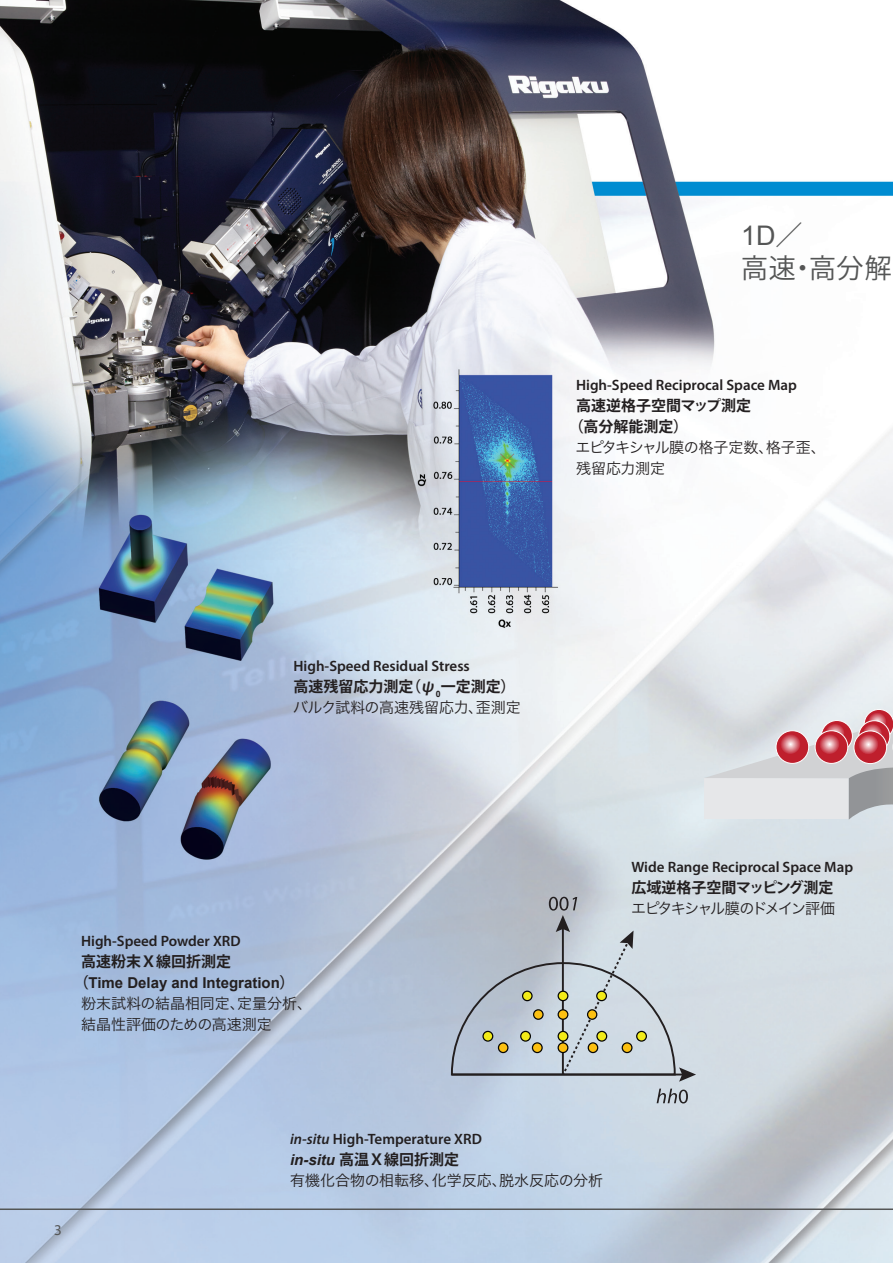
<style>
.page{position:relative;width:893px;height:1263px;background:#fff}
.page>*{position:absolute;margin:0;border:0;box-sizing:border-box;transform-origin:0 0}
.Heading_2{font:27px "Koz Go Pr 6 N";color:#545555}
.Heading_2-2{font:27px "Arial";color:#545555}
.t1{font:600 15px "Myriad Pro";color:#231f20}
.t2{font:700 15px "Koz Go Pr 6 N";color:#231f20}
.t3{font:15px/21px "Hira Kaku Pro W3";color:#231f20}
.t4{font:700 15px "Arial";color:#231f20}
.t5{font:15px/21px "Hira Kaku Pro W3";letter-spacing:-.03em;color:#231f20}
.t6{font:15px "Hira Kaku Pro W3";letter-spacing:-.11em;color:#231f20}
.t7{font:15px "Myriad Pro";color:#545555}
.s1{font-family:"Koz Go Pr 6 N"}
.s2{font-style:italic}
.s3{font-family:"Arial";font-style:italic}
</style>
<div class="page">
<img style="left:0;top:0;width:893px;height:1263px">
<svg style="left:704px;top:709px;width:189px;height:111px"></svg>
<svg style="left:868px;top:712px;width:18px;height:19px"></svg>
<svg style="left:859px;top:721px;width:31px;height:31px"></svg>
<div style="left:858px;top:720px;width:32px;height:32px;border:1px solid #fff;border-radius:50%"></div>
<svg style="left:862px;top:723px;width:20px;height:20px"></svg>
<div style="left:854px;top:731px;width:33px;height:33px;background:#bf1f2d;border-radius:50%"></div>
<div style="left:854px;top:731px;width:33px;height:33px;border:1px solid #fff;border-radius:50%"></div>
<svg style="left:858px;top:734px;width:20px;height:20px"></svg>
<svg style="left:821px;top:720px;width:31px;height:32px"></svg>
<div style="left:821px;top:720px;width:32px;height:32px;border:1px solid #fff;border-radius:50%"></div>
<svg style="left:825px;top:723px;width:19px;height:20px"></svg>
<div style="left:815px;top:731px;width:33px;height:32px;background:#bf1f2d;border-radius:50%"></div>
<div style="left:815px;top:730px;width:33px;height:34px;border:1px solid #fff;border-radius:50%"></div>
<svg style="left:819px;top:733px;width:20px;height:21px"></svg>
<div style="left:776px;top:731px;width:33px;height:32px;background:#bf1f2d;border-radius:50%"></div>
<div style="left:776px;top:730px;width:33px;height:34px;border:1px solid #fff;border-radius:50%"></div>
<svg style="left:780px;top:733px;width:20px;height:21px"></svg>
<svg style="left:451px;top:897px;width:245px;height:185px"></svg>
<svg style="left:657px;top:1088px;width:31px;height:15px"></svg>
<div style="left:558px;top:1010px;width:10px;height:9px;background:#fcc011;border-radius:50%"></div>
<div style="left:558px;top:1009px;width:10px;height:11px;border:1px solid #050504;border-radius:50%"></div>
<div style="left:558px;top:991px;width:10px;height:10px;background:#f2eb19;border-radius:50%"></div>
<div style="left:558px;top:990px;width:10px;height:11px;border:1px solid #050504;border-radius:50%"></div>
<svg style="left:597px;top:991px;width:9px;height:10px"></svg>
<div style="left:596px;top:990px;width:11px;height:11px;border:1px solid #050504;border-radius:50%"></div>
<svg style="left:523px;top:991px;width:9px;height:10px"></svg>
<div style="left:522px;top:990px;width:11px;height:11px;border:1px solid #050504;border-radius:50%"></div>
<div style="left:558px;top:1043px;width:10px;height:9px;background:#fcc011;border-radius:50%"></div>
<div style="left:558px;top:1042px;width:10px;height:11px;border:1px solid #050504;border-radius:50%"></div>
<div style="left:558px;top:1031px;width:10px;height:10px;background:#f2eb19;border-radius:50%"></div>
<div style="left:558px;top:1031px;width:10px;height:11px;border:1px solid #050504;border-radius:50%"></div>
<svg style="left:597px;top:1031px;width:10px;height:10px"></svg>
<div style="left:596px;top:1031px;width:11px;height:11px;border:1px solid #050504;border-radius:50%"></div>
<svg style="left:521px;top:1031px;width:9px;height:10px"></svg>
<div style="left:520px;top:1031px;width:11px;height:11px;border:1px solid #050504;border-radius:50%"></div>
<svg style="left:483px;top:1031px;width:10px;height:10px"></svg>
<div style="left:482px;top:1031px;width:11px;height:11px;border:1px solid #050504;border-radius:50%"></div>
<svg style="left:637px;top:1031px;width:9px;height:10px"></svg>
<div style="left:636px;top:1031px;width:11px;height:11px;border:1px solid #050504;border-radius:50%"></div>
<svg style="left:534px;top:1010px;width:9px;height:9px"></svg>
<div style="left:533px;top:1009px;width:11px;height:11px;border:1px solid #050504;border-radius:50%"></div>
<div style="left:588px;top:1010px;width:9px;height:9px;background:#fcc011;border-radius:50%"></div>
<div style="left:587px;top:1009px;width:10px;height:11px;border:1px solid #050504;border-radius:50%"></div>
<div style="left:588px;top:1043px;width:10px;height:9px;background:#fcc011;border-radius:50%"></div>
<div style="left:588px;top:1042px;width:10px;height:11px;border:1px solid #050504;border-radius:50%"></div>
<div style="left:622px;top:1043px;width:10px;height:9px;background:#fcc011;border-radius:50%"></div>
<div style="left:622px;top:1042px;width:10px;height:11px;border:1px solid #050504;border-radius:50%"></div>
<div style="left:498px;top:1043px;width:10px;height:9px;background:#fcc011;border-radius:50%"></div>
<div style="left:498px;top:1042px;width:10px;height:11px;border:1px solid #050504;border-radius:50%"></div>
<div style="left:532px;top:1043px;width:10px;height:9px;background:#fcc011;border-radius:50%"></div>
<div style="left:532px;top:1042px;width:11px;height:11px;border:1px solid #050504;border-radius:50%"></div>
<hr style="left:0;top:1208px;width:893px;height:2px;background:#545555">
<p class="Heading_2-2" style="left:741px;top:218px;width:63px">1D<span class="s1">／</span></p>
<p class="Heading_2" style="left:741px;top:253px;width:152px">高速・高分解</p>
<p class="t1" style="left:576px;top:375px;width:222px">High-Speed Reciprocal Space Map</p>
<p class="t2" style="left:576px;top:397px;width:177px">高速逆格子空間マップ測定</p>
<p class="t2" style="left:569px;top:418px;width:121px">（高分解能測定）</p>
<p class="t5" style="left:576px;top:435px;width:252px">エピタキシャル膜の格子定数、格子歪、残留応力測定</p>
<p class="t1" style="left:293px;top:656px;width:178px">High-Speed Residual Stress</p>
<p class="t2" style="left:293px;top:678px;width:224px">高速残留応力測定（ψ<sub>0</sub>一定測定）</p>
<p class="t3" style="left:293px;top:696px;width:229px">バルク試料の高速残留応力、歪測定</p>
<p class="t1" style="left:81px;top:931px;width:161px">High-Speed Powder XRD</p>
<p class="t2" style="left:81px;top:953px;width:151px">高速粉末Ｘ線回折測定</p>
<p class="t4" style="left:74px;top:973px;width:222px"><span class="s1">（</span>Time Delay and Integration<span class="s1">）</span></p>
<p class="t3" style="left:81px;top:992px;width:233px">粉末試料の結晶相同定、定量分析、結晶性評価のための高速測定</p>
<p class="t1" style="left:632px;top:858px;width:223px">Wide Range Reciprocal Space Map</p>
<p class="t2" style="left:632px;top:879px;width:203px">広域逆格子空間マッピング測定</p>
<p class="t6" style="left:631px;top:895px;width:206px">エピタキシャル膜のドメイン評価</p>
<p class="t7" style="left:54px;top:1220px;width:9px">3</p>
<p class="t1" style="left:290px;top:1129px;width:193px"><span class="s2">in-situ</span> High-Temperature XRD</p>
<p class="t2" style="left:290px;top:1150px;width:171px"><span class="s3">in-situ</span> 高温Ｘ線回折測定</p>
<p class="t3" style="left:290px;top:1168px;width:315px">有機化合物の相転移、化学反応、脱水反応の分析</p>
</div>
